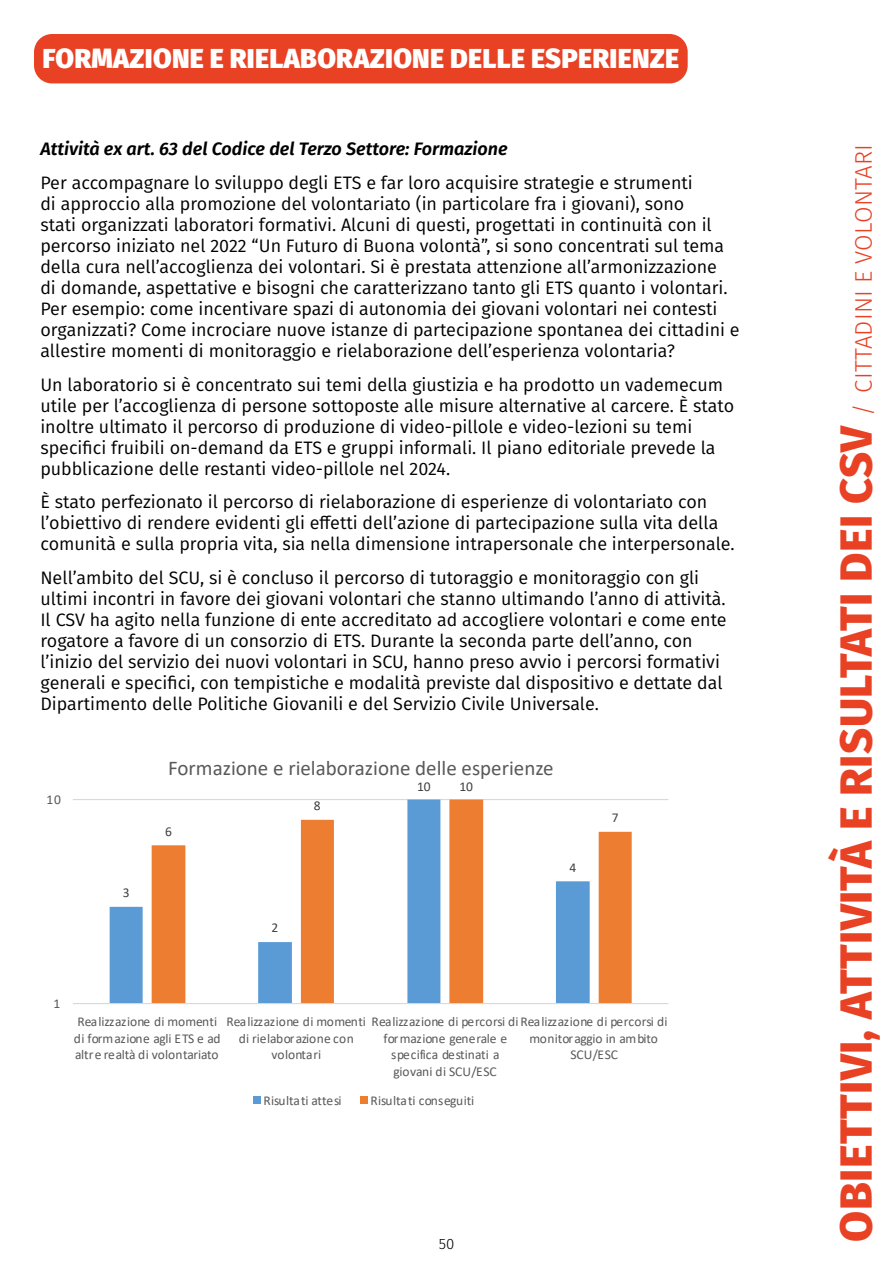
<style>
.page{position:relative;width:893px;height:1263px;background:#fff}
.page>*{position:absolute;margin:0;border:0;box-sizing:border-box;transform-origin:0 0}
.t1{font:800 45px "Fira Sans";letter-spacing:.01em;color:#e84124}
.t2{font:900 27px "Fira Sans";letter-spacing:.01em;color:#fff}
.t3{font:21px "Calibri";color:#595959}
.t4{font:18px/21px "Fira Sans";color:#000}
.t5{font:italic 600 18px "Fira Sans";color:#000}
.t6{font:300 15px "Fira Sans";color:#000}
.t7{font:13.5px/16.5px "Calibri";letter-spacing:-.005em;color:#595959;text-align:center}
.t8{font:13.5px "Calibri";color:#404040}
.s1{font-weight:300;font-size:24px}
</style>
<div class="page">
<div style="left:34px;top:34px;width:654px;height:49px;background:#e84124;border-radius:18px"></div>
<svg style="left:73px;top:799px;width:596px;height:305px"></svg>
<h2 class="t2" style="left:43px;top:34px;width:638px">FORMAZIONE E RIELABORAZIONE DELLE ESPERIENZE</h2>
<p class="t5" style="left:40px;top:134px;width:469px">Attività ex art. 63 del Codice del Terzo Settore: Formazione</p>
<p class="t4" style="left:40px;top:171px;width:701px">Per accompagnare lo sviluppo degli ETS e far loro acquisire strategie e strumenti<br>di approccio alla promozione del volontariato (in particolare fra i giovani), sono<br>stati organizzati laboratori formativi. Alcuni di questi, progettati in continuità con il percorso iniziato nel 2022 “Un Futuro di Buona volontà”, si sono concentrati sul tema della cura nell’accoglienza dei volontari. Si è prestata attenzione all’armonizzazione<br>di domande, aspettative e bisogni che caratterizzano tanto gli ETS quanto i volontari.<br>Per esempio: come incentivare spazi di autonomia dei giovani volontari nei contesti organizzati? Come incrociare nuove istanze di partecipazione spontanea dei cittadini e allestire momenti di monitoraggio e rielaborazione dell’esperienza volontaria?</p>
<p class="t4" style="left:40px;top:373px;width:695px">Un laboratorio si è concentrato sui temi della giustizia e ha prodotto un vademecum utile per l’accoglienza di persone sottoposte alle misure alternative al carcere. È stato inoltre ultimato il percorso di produzione di video-pillole e video-lezioni su temi specifici fruibili on-demand da ETS e gruppi informali. Il piano editoriale prevede la pubblicazione delle restanti video-pillole nel 2024.</p>
<p class="t4" style="left:40px;top:491px;width:696px">È stato perfezionato il percorso di rielaborazione di esperienze di volontariato con l’obiettivo di rendere evidenti gli effetti dell’azione di partecipazione sulla vita della comunità e sulla propria vita, sia nella dimensione intrapersonale che interpersonale.</p>
<p class="t4" style="left:40px;top:567px;width:688px">Nell’ambito del SCU, si è concluso il percorso di tutoraggio e monitoraggio con gli ultimi incontri in favore dei giovani volontari che stanno ultimando l’anno di attività.<br>Il CSV ha agito nella funzione di ente accreditato ad accogliere volontari e come ente rogatore a favore di un consorzio di ETS. Durante la seconda parte dell’anno, con l’inizio del servizio dei nuovi volontari in SCU, hanno preso avvio i percorsi formativi generali e specifici, con tempistiche e modalità previste dal dispositivo e dettate dal Dipartimento delle Politiche Giovanili e del Servizio Civile Universale.</p>
<p class="t3" style="left:168px;top:753px;width:387px">Formazione e rielaborazione delle esperienze</p>
<p class="t7" style="left:47px;top:791px;width:16px">10</p>
<p class="t8" style="left:123px;top:883px;width:8px">3</p>
<p class="t8" style="left:165px;top:822px;width:8px">6</p>
<p class="t8" style="left:314px;top:796px;width:8px">8</p>
<p class="t8" style="left:272px;top:918px;width:8px">2</p>
<p class="t8" style="left:417px;top:777px;width:15px">10</p>
<p class="t8" style="left:459px;top:777px;width:15px">10</p>
<p class="t8" style="left:569px;top:858px;width:8px">4</p>
<p class="t8" style="left:612px;top:808px;width:8px">7</p>
<p class="t7" style="left:53px;top:995px;width:8px">1</p>
<p class="t7" style="left:74px;top:1013px;width:148px;text-align:left">Realizzazione di momenti di formazione agli ETS e ad altre realtà di volontariato</p>
<p class="t7" style="left:226px;top:1013px;width:443px">Realizzazione di momenti Realizzazione di percorsi diRealizzazione di percorsi di</p>
<p class="t7" style="left:383px;top:1029px;width:125px">formazione generale e specifica destinati a giovani di SCU/ESC</p>
<p class="t7" style="left:529px;top:1029px;width:130px">monitoraggio in ambito<br>SCU/ESC</p>
<p class="t7" style="left:239px;top:1029px;width:117px">di rielaborazione con</p>
<p class="t7" style="left:272px;top:1046px;width:51px">volontari</p>
<p class="t7" style="left:263px;top:1092px;width:80px">Risultati attesi</p>
<p class="t7" style="left:371px;top:1092px;width:105px">Risultati conseguiti</p>
<p class="t6" style="left:439px;top:1233px;width:17px">50</p>
<h1 class="t1" style="left:817px;top:1241px;width:1099px;rotate:-90deg">OBIETTIVI, ATTIVITÀ E RISULTATI DEI CSV <span class="s1">/ CITTADINI E VOLONTARI</span></h1>
</div>
